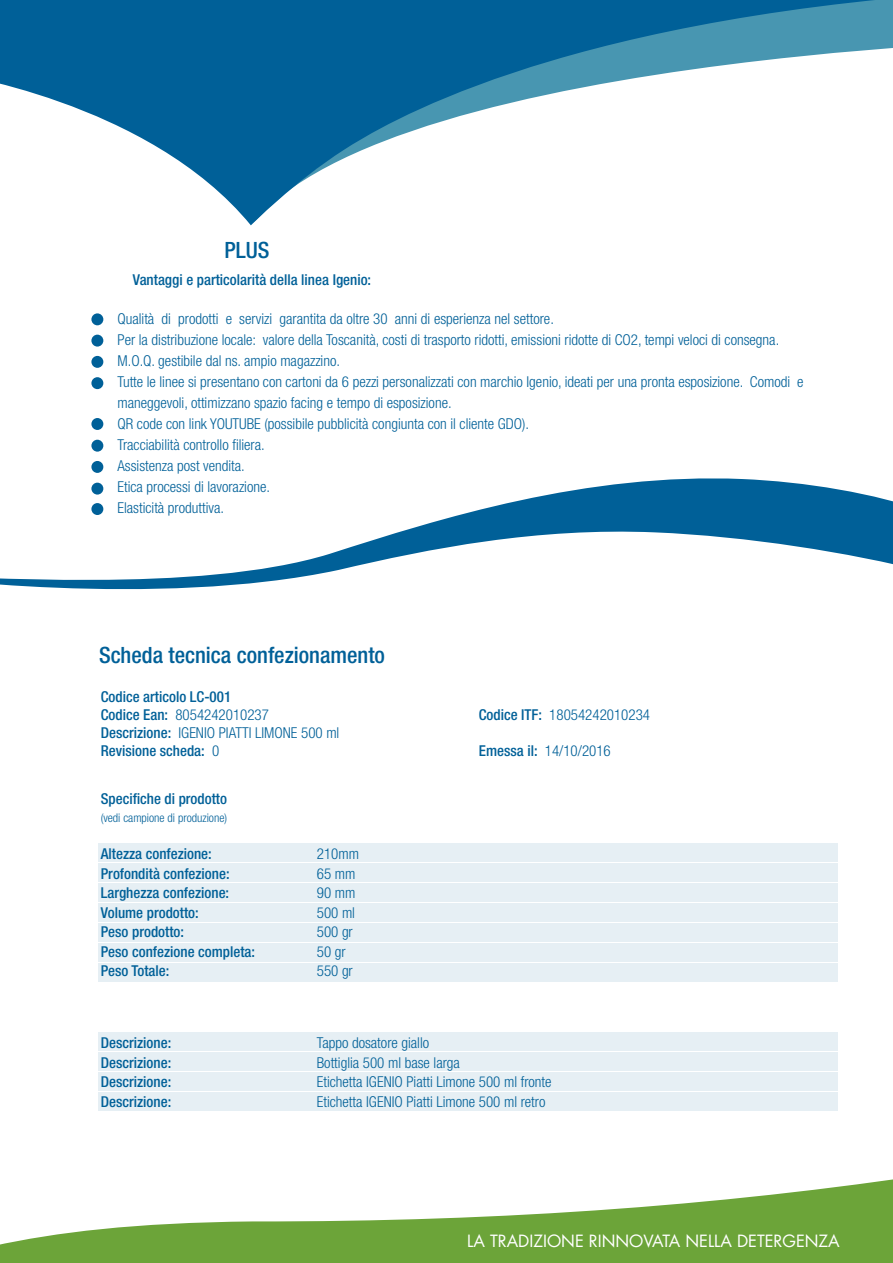
<style>
.page{position:relative;width:893px;height:1263px;background:#fff}
.page>*{position:absolute;margin:0;border:0;box-sizing:border-box;transform-origin:0 0}
.t1{font:500 condensed 22.5px "Helvetica Neue LT Std";color:#006098}
.t2{font:16.5px "Futura Std";color:#fff}
.t3{font:300 condensed 15px/21px "Helvetica Neue LT Std";color:#006098}
.t4{font:500 condensed 15px/18px "Helvetica Neue LT Std";color:#006098}
.t5{font:300 condensed 12px "Helvetica Neue LT Std";color:#006098}
.s1{font-weight:300}
.s2{font-weight:500}
</style>
<div class="page">
<div style="left:99px;top:843px;width:739px;height:18px;background:#e6eff4"></div>
<div style="left:99px;top:1032px;width:739px;height:18px;background:#e6eff4"></div>
<div style="left:99px;top:863px;width:739px;height:18px;background:#e6eff4"></div>
<div style="left:99px;top:1052px;width:739px;height:18px;background:#e6eff4"></div>
<div style="left:99px;top:883px;width:739px;height:18px;background:#e6eff4"></div>
<div style="left:99px;top:1072px;width:739px;height:18px;background:#e6eff4"></div>
<div style="left:99px;top:903px;width:739px;height:18px;background:#e6eff4"></div>
<div style="left:99px;top:1092px;width:739px;height:18px;background:#e6eff4"></div>
<div style="left:99px;top:963px;width:739px;height:18px;background:#e6eff4"></div>
<div style="left:99px;top:923px;width:739px;height:18px;background:#e6eff4"></div>
<div style="left:99px;top:943px;width:739px;height:18px;background:#e6eff4"></div>
<div style="left:91px;top:313px;width:12px;height:12px;background:#006098;border-radius:50%"></div>
<div style="left:91px;top:335px;width:12px;height:12px;background:#006098;border-radius:50%"></div>
<div style="left:91px;top:356px;width:12px;height:12px;background:#006098;border-radius:50%"></div>
<div style="left:91px;top:377px;width:12px;height:12px;background:#006098;border-radius:50%"></div>
<div style="left:91px;top:418px;width:12px;height:12px;background:#006098;border-radius:50%"></div>
<div style="left:91px;top:440px;width:12px;height:12px;background:#006098;border-radius:50%"></div>
<div style="left:91px;top:461px;width:12px;height:12px;background:#006098;border-radius:50%"></div>
<svg style="left:0;top:0;width:893px;height:225px"></svg>
<svg style="left:0;top:472px;width:893px;height:118px"></svg>
<svg style="left:0;top:1179px;width:893px;height:84px;fill:#6ca439"></svg>
<h1 class="t1" style="left:225px;top:236px;width:46px">PLUS</h1>
<p class="t4" style="left:133px;top:270px;width:240px">Vantaggi e particolarità della linea Igenio:</p>
<p class="t3" style="left:95px;top:308px;width:460px">- Qualità di prodotti e servizi garantita da oltre 30 anni di esperienza nel settore.</p>
<p class="t3" style="left:95px;top:329px;width:686px">- Per la distribuzione locale: valore della Toscanità, costi di trasporto ridotti, emissioni ridotte di CO2, tempi veloci di consegna.</p>
<p class="t3" style="left:95px;top:350px;width:247px">- M.O.Q. gestibile dal ns. ampio magazzino.</p>
<p class="t3" style="left:117px;top:371px;width:688px;text-indent:-23px">- Tutte le linee si presentano con cartoni da 6 pezzi personalizzati con marchio Igenio, ideati per una pronta esposizione. Comodi e maneggevoli, ottimizzano spazio facing e tempo di esposizione.</p>
<p class="t3" style="left:95px;top:413px;width:436px">- QR code con link YOUTUBE (possibile pubblicità congiunta con il cliente GDO).</p>
<p class="t3" style="left:95px;top:434px;width:171px">- Tracciabilità controllo filiera.</p>
<p class="t3" style="left:95px;top:455px;width:151px">- Assistenza post vendita.</p>
<p class="t3" style="left:95px;top:476px;width:177px">- Etica processi di lavorazione.</p>
<p class="t3" style="left:95px;top:497px;width:131px">- Elasticità produttiva.</p>
<h1 class="t1" style="left:99px;top:641px;width:287px">Scheda tecnica confezionamento</h1>
<p class="t4" style="left:101px;top:687px;width:170px">Codice articolo LC-001<br>Codice Ean: <span class="s1">8054242010237</span></p>
<p class="t4" style="left:101px;top:723px;width:240px">Descrizione: <span class="s1">IGENIO PIATTI LIMONE 500 ml<br></span>Revisione scheda: <span class="s1">0</span></p>
<p class="t4" style="left:101px;top:789px;width:128px">Specifiche di prodotto</p>
<p class="t5" style="left:101px;top:811px;width:128px">(vedi campione di produzione)</p>
<p class="t4" style="left:101px;top:845px;width:113px">Altezza confezione:</p>
<p class="t3" style="left:317px;top:843px;width:44px">210mm</p>
<p class="t4" style="left:101px;top:864px;width:130px">Profondità confezione:</p>
<p class="t3" style="left:317px;top:863px;width:40px">65 mm</p>
<p class="t4" style="left:101px;top:884px;width:130px">Larghezza confezione:</p>
<p class="t3" style="left:317px;top:882px;width:40px">90 mm</p>
<p class="t4" style="left:101px;top:903px;width:100px">Volume prodotto:</p>
<p class="t3" style="left:317px;top:902px;width:40px">500 ml</p>
<p class="t4" style="left:101px;top:923px;width:85px">Peso prodotto:</p>
<p class="t3" style="left:317px;top:921px;width:38px">500 gr</p>
<p class="t4" style="left:101px;top:942px;width:156px">Peso confezione completa:</p>
<p class="t3" style="left:317px;top:941px;width:30px">50 gr</p>
<p class="t4" style="left:101px;top:962px;width:70px">Peso Totale:</p>
<p class="t3" style="left:317px;top:960px;width:38px">550 gr</p>
<p class="t3" style="left:479px;top:704px;width:173px"><span class="s2">Codice ITF:</span> 18054242010234</p>
<p class="t3" style="left:479px;top:740px;width:133px"><span class="s2">Emessa il:</span> 14/10/2016</p>
<p class="t4" style="left:101px;top:1033px;width:72px">Descrizione:</p>
<p class="t3" style="left:317px;top:1032px;width:114px">Tappo dosatore giallo</p>
<p class="t4" style="left:101px;top:1053px;width:72px">Descrizione:</p>
<p class="t3" style="left:317px;top:1051px;width:145px">Bottiglia 500 ml base larga</p>
<p class="t4" style="left:101px;top:1072px;width:72px">Descrizione:</p>
<p class="t3" style="left:317px;top:1071px;width:236px">Etichetta IGENIO Piatti Limone 500 ml fronte</p>
<p class="t4" style="left:101px;top:1092px;width:72px">Descrizione:</p>
<p class="t3" style="left:317px;top:1090px;width:230px">Etichetta IGENIO Piatti Limone 500 ml retro</p>
<p class="t2" style="left:467px;top:1230px;width:374px">LA TRADIZIONE RINNOVATA NELLA DETERGENZA</p>
</div>
